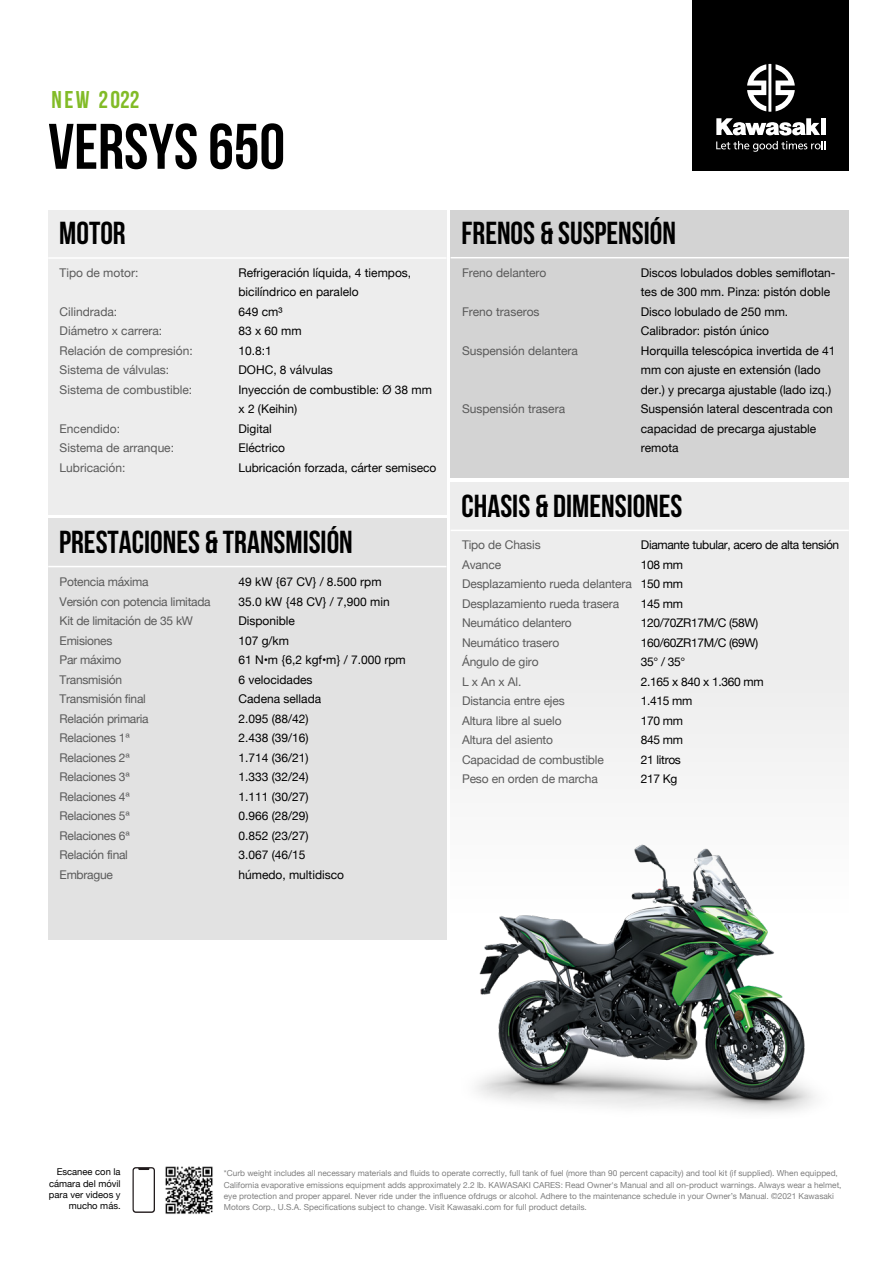
<style>
.page{position:relative;width:893px;height:1263px;background:#fff}
.page>*{position:absolute;margin:0;border:0;box-sizing:border-box;transform-origin:0 0}
.t1{font:64.2px "Bebas Neue";color:#000}
.t2{font:31.8px "Bebas Neue";color:#000}
.t3{font:24.3px "Bebas Neue";letter-spacing:.1em;color:#82bb27}
.t4{font:12px/19.5px "Helvetica Neue";color:#000}
.t5{font:12px/19.5px "Helvetica Neue";letter-spacing:-.01em;color:#5a5a5a}
.t6{font:12px/19.5px "Helvetica Neue";letter-spacing:-.025em;color:#000}
.t7{font:9.45px/11.2px "Helvetica Neue";color:#000;text-align:right}
.t8{font:8.25px/11.4px "Helvetica Neue";color:#808080}
</style>
<div class="page">
<svg style="left:133px;top:1167px;width:22px;height:46px"></svg>
<img style="left:165px;top:1166px;width:48px;height:48px">
<div style="left:692px;top:0;width:157px;height:170px;background:#000"></div>
<svg style="left:747px;top:64px;width:48px;height:48px"></svg>
<svg style="left:716px;top:118px;width:110px;height:34px"></svg>
<div style="left:451px;top:483px;width:398px;height:457px;background:#ededed"></div>
<div style="left:48px;top:210px;width:398px;height:305px;background:#ededed"></div>
<hr style="left:48px;top:257px;width:398px;height:2px;background:#fff">
<div style="left:48px;top:519px;width:398px;height:421px;background:#e2e2e2"></div>
<hr style="left:48px;top:566px;width:398px;height:1px;background:#fff">
<div style="left:451px;top:210px;width:398px;height:267px;background:#d3d3d3"></div>
<hr style="left:451px;top:257px;width:398px;height:1px;background:#fff">
<hr style="left:451px;top:530px;width:398px;height:1px;background:#fff">
<div style="left:451px;top:667px;width:398px;height:275px;background:#f3f3f3"></div>
<img style="left:452px;top:844px;width:391px;height:269px">
<h3 class="t3" style="left:52px;top:86px;width:89px">NEW 2022</h3>
<h1 class="t1" style="left:48px;top:111px;width:238px">VERSYS 650</h1>
<h2 class="t2" style="left:59px;top:216px;width:68px">MOTOR</h2>
<p class="t5" style="left:60px;top:263px;width:80px">Tipo de motor:</p>
<p class="t5" style="left:60px;top:302px;width:135px">Cilindrada:<br>Diámetro x carrera:<br>Relación de compresión:<br>Sistema de válvulas:<br>Sistema de combustible:</p>
<p class="t5" style="left:60px;top:419px;width:116px">Encendido:<br>Sistema de arranque:<br>Lubricación:</p>
<p class="t4" style="left:238px;top:263px;width:200px">Refrigeración líquida, 4 tiempos, bicilíndrico en paralelo<br>649 cm³<br>83 x 60 mm<br>10.8:1<br>DOHC, 8 válvulas<br>Inyección de combustible: Ø 38 mm x 2 (Keihin)<br>Digital<br>Eléctrico<br>Lubricación forzada, cárter semiseco</p>
<h2 class="t2" style="left:59px;top:524px;width:295px">PRESTACIONES &amp; TRANSMISIÓN</h2>
<p class="t5" style="left:60px;top:573px;width:153px">Potencia máxima<br>Versión con potencia limitada<br>Kit de limitación de 35 kW<br>Emisiones<br>Par máximo<br>Transmisión<br>Transmisión final<br>Relación primaria<br>Relaciones 1ª<br>Relaciones 2ª<br>Relaciones 3ª<br>Relaciones 4ª<br>Relaciones 5ª<br>Relaciones 6ª<br>Relación final<br>Embrague</p>
<p class="t4" style="left:238px;top:573px;width:169px">49 kW {67 CV} / 8.500 rpm<br>35.0 kW {48 CV} / 7,900 min<br>Disponible<br>107 g/km<br>61 N•m {6,2 kgf•m} / 7.000 rpm<br>6 velocidades<br>Cadena sellada<br>2.095 (88/42)<br>2.438 (39/16)<br>1.714 (36/21)<br>1.333 (32/24)<br>1.111 (30/27)<br>0.966 (28/29)<br>0.852 (23/27)<br>3.067 (46/15<br>húmedo, multidisco</p>
<h2 class="t2" style="left:462px;top:215px;width:216px">FRENOS &amp; SUSPENSIÓN</h2>
<p class="t5" style="left:462px;top:263px;width:86px">Freno delantero</p>
<p class="t5" style="left:462px;top:302px;width:79px">Freno traseros</p>
<p class="t5" style="left:462px;top:341px;width:118px">Suspensión delantera</p>
<p class="t4" style="left:641px;top:263px;width:196px">Discos lobulados dobles semiflotan&shy;tes de 300 mm. Pinza: pistón doble<br>Disco lobulado de 250 mm.<br>Calibrador: pistón único<br>Horquilla telescópica invertida de 41 mm con ajuste en extensión (lado der.) y precarga ajustable (lado izq.)<br>Suspensión lateral descentrada con capacidad de precarga ajustable remota</p>
<p class="t5" style="left:462px;top:400px;width:105px">Suspensión trasera</p>
<h2 class="t2" style="left:462px;top:488px;width:222px">CHASIS &amp; DIMENSIONES</h2>
<p class="t5" style="left:462px;top:536px;width:171px">Tipo de Chasis<br>Avance<br>Desplazamiento rueda delantera<br>Desplazamiento rueda trasera<br>Neumático delantero<br>Neumático trasero<br>Ángulo de giro<br>L x An x Al.<br>Distancia entre ejes<br>Altura libre al suelo<br>Altura del asiento<br>Capacidad de combustible<br>Peso en orden de marcha</p>
<p class="t6" style="left:641px;top:536px;width:200px">Diamante tubular, acero de alta tensión<br>108 mm<br>150 mm<br>145 mm<br>120/70ZR17M/C (58W)<br>160/60ZR17M/C (69W)<br>35° / 35°<br>2.165 x 840 x 1.360 mm<br>1.415 mm<br>170 mm<br>845 mm<br>21 litros<br>217 Kg</p>
<p class="t7" style="left:49px;top:1167px;width:73px">Escanee con la cámara del móvil para ver videos y mucho más.</p>
<p class="t8" style="left:224px;top:1168px;width:619px">*Curb weight includes all necessary materials and fluids to operate correctly, full tank of fuel (more than 90 percent capacity) and tool kit (if supplied). When equipped, California evaporative emissions equipment adds approximately 2.2 lb. KAWASAKI CARES: Read Owner's Manual and all on-product warnings. Always wear a helmet, eye protection and proper apparel. Never ride under the influence ofdrugs or alcohol. Adhere to the maintenance schedule in your Owner’s Manual. ©2021 Kawasaki Motors Corp., U.S.A. Specifications subject to change. Visit Kawasaki.com for full product details.</p>
</div>
